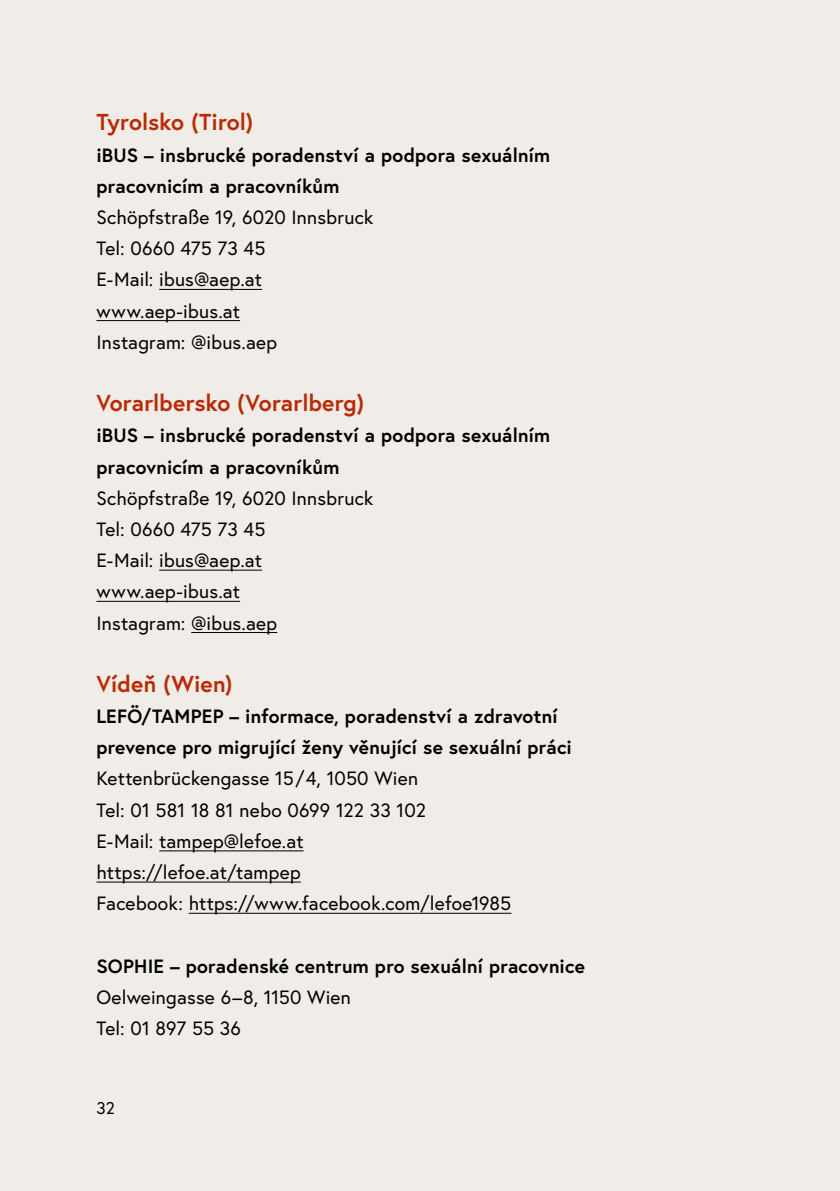
<style>
.page{position:relative;width:840px;height:1191px;background:#fff}
.page>*{position:absolute;margin:0;border:0;box-sizing:border-box;transform-origin:0 0}
.h3_ohne_Nummerierung{font:700 23px "Europa Austria";color:#b92b06}
.p_Abstand_danach{font:19.2px "Europa Austria";letter-spacing:.01em;color:#000}
.t1{font:700 19.2px/31.2px "Europa Austria";letter-spacing:.01em;color:#000}
.t2{font:17px "Europa Austria";color:#000}
</style>
<div class="page">
<div style="left:0;top:0;width:839px;height:1191px;background:#f0ece8"></div>
<hr style="left:159px;top:289px;width:103px;height:1px;background:#000">
<hr style="left:96px;top:320px;width:144px;height:1px;background:#000">
<hr style="left:159px;top:570px;width:103px;height:1px;background:#000">
<hr style="left:96px;top:601px;width:144px;height:1px;background:#000">
<hr style="left:191px;top:632px;width:86px;height:1px;background:#000">
<hr style="left:159px;top:850px;width:144px;height:1px;background:#000">
<hr style="left:96px;top:881px;width:204px;height:1px;background:#000">
<hr style="left:188px;top:913px;width:323px;height:1px;background:#000">
<h3 class="h3_ohne_Nummerierung" style="left:96px;top:107px;width:158px">Tyrolsko (Tirol)</h3>
<p class="t1" style="left:96px;top:139px;width:455px">iBUS – insbrucké poradenství a podpora sexuálním pracovnicím a pracovníkům</p>
<p class="p_Abstand_danach" style="left:96px;top:205px;width:278px">Schöpfstraße 19, 6020 Innsbruck</p>
<p class="p_Abstand_danach" style="left:96px;top:236px;width:170px">Tel: 0660 475 73 45</p>
<p class="p_Abstand_danach" style="left:96px;top:267px;width:167px">E-Mail: ibus@aep.at</p>
<p class="p_Abstand_danach" style="left:96px;top:298px;width:145px">www.aep-ibus.at</p>
<p class="p_Abstand_danach" style="left:96px;top:330px;width:182px">Instagram: @ibus.aep</p>
<h3 class="h3_ohne_Nummerierung" style="left:96px;top:387px;width:269px">Vorarlbersko (Vorarlberg)</h3>
<p class="t1" style="left:96px;top:419px;width:455px">iBUS – insbrucké poradenství a podpora sexuálním pracovnicím a pracovníkům</p>
<p class="p_Abstand_danach" style="left:96px;top:486px;width:278px">Schöpfstraße 19, 6020 Innsbruck</p>
<p class="p_Abstand_danach" style="left:96px;top:517px;width:170px">Tel: 0660 475 73 45</p>
<p class="p_Abstand_danach" style="left:96px;top:548px;width:167px">E-Mail: ibus@aep.at</p>
<p class="p_Abstand_danach" style="left:96px;top:579px;width:145px">www.aep-ibus.at</p>
<p class="p_Abstand_danach" style="left:96px;top:610px;width:182px">Instagram: @ibus.aep</p>
<h3 class="h3_ohne_Nummerierung" style="left:96px;top:668px;width:137px">Vídeň (Wien)</h3>
<p class="t1" style="left:96px;top:700px;width:476px">LEFÖ/TAMPEP – informace, poradenství a zdravotní prevence pro migrující ženy věnující se sexuální práci</p>
<p class="p_Abstand_danach" style="left:96px;top:766px;width:323px">Kettenbrückengasse 15/4, 1050 Wien</p>
<p class="p_Abstand_danach" style="left:96px;top:797px;width:331px">Tel: 01 581 18 81 nebo 0699 122 33 102</p>
<p class="p_Abstand_danach" style="left:96px;top:829px;width:208px">E-Mail: tampep@lefoe.at</p>
<p class="p_Abstand_danach" style="left:96px;top:860px;width:206px">https://lefoe.at/tampep</p>
<p class="p_Abstand_danach" style="left:96px;top:891px;width:416px">Facebook: https://www.facebook.com/lefoe1985</p>
<p class="t1" style="left:96px;top:949px;width:489px">SOPHIE – poradenské centrum pro sexuální pracovnice</p>
<p class="p_Abstand_danach" style="left:96px;top:984px;width:256px">Oelweingasse 6–8, 1150 Wien</p>
<p class="p_Abstand_danach" style="left:96px;top:1016px;width:146px">Tel: 01 897 55 36</p>
<p class="t2" style="left:96px;top:1096px;width:20px">32</p>
</div>
